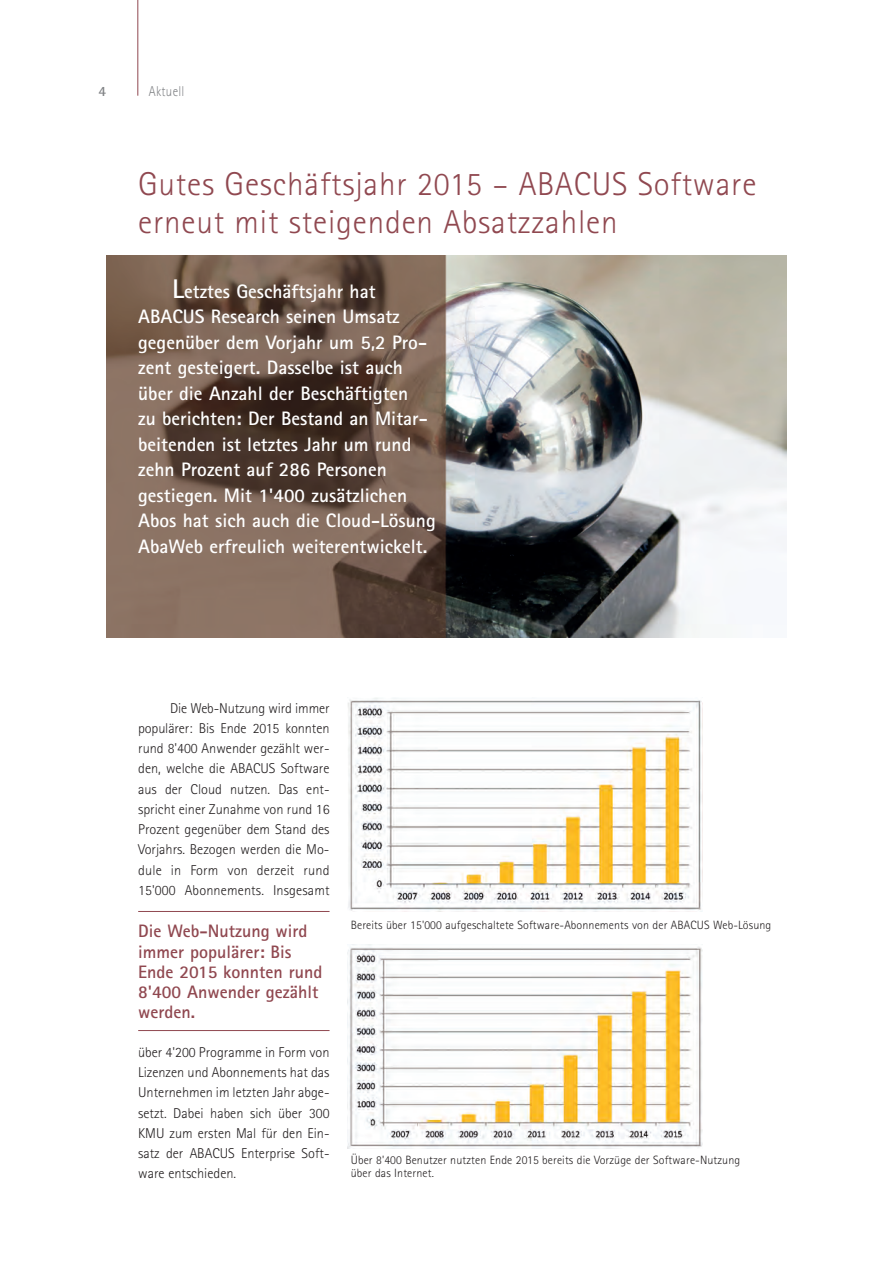
<style>
.page{position:relative;width:893px;height:1263px;background:#fff}
.page>*{position:absolute;margin:0;border:0;box-sizing:border-box;transform-origin:0 0}
.t1{font:300 33px/37.5px "Rotis Sans Serif";letter-spacing:.025em;color:#904850}
.t2{font:700 19.5px/25.5px "Rotis Sans Serif";color:#fff}
.t3{font:700 18px/20.2px "Rotis Sans Serif";color:#904850}
.t4{font:300 14.25px/20.2px "Rotis Sans Serif";color:#231f20}
.t5{font:300 14.25px "Rotis Sans Serif";letter-spacing:.025em;color:#808285;scale:.9 1}
.t6{font:700 14.25px "Rotis Sans Serif";color:#808285}
.t7{font:300 12px/12.8px "Rotis Sans Serif";letter-spacing:.01em;color:#231f20}
.s1{font-size:27px}
</style>
<div class="page">
<hr style="left:137px;top:0;width:1px;height:96px;background:#904850">
<img style="left:106px;top:255px;width:681px;height:382px">
<img style="left:348px;top:698px;width:354px;height:213px">
<img style="left:348px;top:945px;width:355px;height:203px">
<hr style="left:138px;top:911px;width:192px;height:1px;background:#904850">
<hr style="left:138px;top:1030px;width:192px;height:1px;background:#904850">
<p class="t6" style="left:99px;top:82px;width:9px">4</p>
<p class="t5" style="left:149px;top:83px;width:41px">Aktuell</p>
<h1 class="t1" style="left:138px;top:165px;width:620px">Gutes Geschäftsjahr 2015 – ABACUS Software erneut mit steigenden Absatzzahlen</h1>
<p class="t2" style="left:138px;top:278px;width:299px;text-indent:34px"><span class="s1">L</span>etztes Geschäftsjahr hat ABACUS Research seinen Umsatz gegenüber dem Vorjahr um 5,2 Pro&shy;zent gesteigert. Dasselbe ist auch über die Anzahl der Beschäftigten<br>zu berichten: Der Bestand an Mitar&shy;beitenden ist letztes Jahr um rund zehn Prozent auf 286 Personen gestiegen. Mit 1'400 zusätzlichen Abos hat sich auch die Cloud-Lösung AbaWeb erfreulich weiterentwickelt.</p>
<p class="t4" style="left:138px;top:698px;width:193px;text-indent:32px">Die Web-Nutzung wird immer populärer: Bis Ende 2015 konnten rund 8'400 Anwender gezählt wer&shy;den, welche die ABACUS Software aus der Cloud nutzen. Das ent&shy;spricht einer Zunahme von rund 16<br>Prozent gegenüber dem Stand des<br>Vorjahrs. Bezogen werden die Mo-- dule in Form von derzeit rund<br>15'000 Abonnements. Insgesamt</p>
<p class="t3" style="left:138px;top:921px;width:186px">Die Web-Nutzung wird immer populärer: Bis<br>Ende 2015 konnten rund<br>8'400 Anwender gezählt werden.</p>
<p class="t4" style="left:138px;top:1042px;width:193px">über 4'200 Programme in Form von<br>Lizenzen und Abonnements hat das<br>Unternehmen im letzten Jahr abge&shy;setzt. Dabei haben sich über 300<br>KMU zum ersten Mal für den Ein-- satz der ABACUS Enterprise Soft-- ware entschieden.</p>
<p class="t7" style="left:351px;top:918px;width:422px">Bereits über 15'000 aufgeschaltete Software-Abonnements von der ABACUS Web-Lösung</p>
<p class="t7" style="left:351px;top:1153px;width:391px">Über 8'400 Benutzer nutzten Ende 2015 bereits die Vorzüge der Software-Nutzung über das Internet.</p>
</div>
